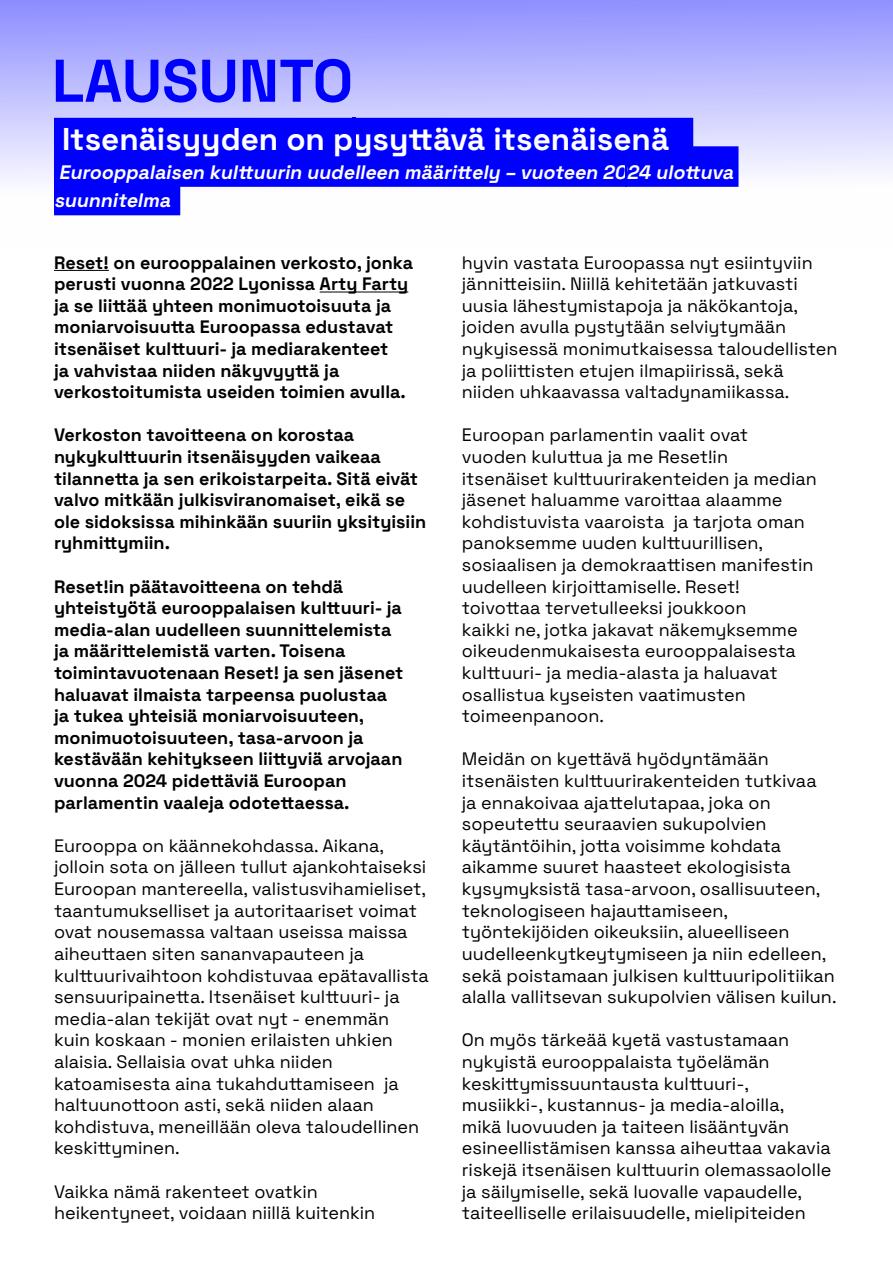
<style>
.page{position:relative;width:893px;height:1263px;background:#fff}
.page>*{position:absolute;margin:0;border:0;box-sizing:border-box;transform-origin:0 0}
.t1{font:700 60px "Space Grotesk";color:#00f}
.t2{font:700 31.5px "Space Grotesk";color:#fff}
.t3{font:italic 700 19.5px/28.5px "Space Grotesk";color:#fff}
.t4{font:18px/21.6px "Space Grotesk";color:#000}
.t5{font:700 18px/21.6px "Space Grotesk";color:#000}
</style>
<div class="page">
<div style="left:0;top:0;width:893px;height:247px;background:linear-gradient(to bottom,#9494ff,#fff)"></div>
<hr style="left:54px;top:270px;width:55px;height:1px;background:#000">
<hr style="left:320px;top:292px;width:88px;height:1px;background:#000">
<div style="left:54px;top:118px;width:639px;height:40px;background:#00f"></div>
<div style="left:54px;top:146px;width:684px;height:41px;background:#00f"></div>
<div style="left:54px;top:175px;width:126px;height:40px;background:#00f"></div>
<h1 class="t1" style="left:52px;top:34px;width:303px">LAUSUNTO</h1>
<h2 class="t2" style="left:62px;top:114px;width:609px">Itsenäisyyden on pysyttävä itsenäisenä</h2>
<p class="t3" style="left:54px;top:156px;width:686px">Eurooppalaisen kulttuurin uudelleen määrittely – vuoteen 2024 ulottuva suunnitelma</p>
<p class="t5" style="left:54px;top:250px;width:361px">Reset! on eurooppalainen verkosto, jonka perusti vuonna 2022 Lyonissa Arty Farty ja se liittää yhteen monimuotoisuuta ja moniarvoisuutta Euroopassa edustavat itsenäiset kulttuuri- ja mediarakenteet<br>ja vahvistaa niiden näkyvyyttä ja verkostoitumista useiden toimien avulla.</p>
<p class="t5" style="left:54px;top:423px;width:374px">Verkoston tavoitteena on korostaa nykykulttuurin itsenäisyyden vaikeaa tilannetta ja sen erikoistarpeita. Sitä eivät valvo mitkään julkisviranomaiset, eikä se ole sidoksissa mihinkään suuriin yksityisiin ryhmittymiin.</p>
<p class="t5" style="left:54px;top:574px;width:351px">Reset!in päätavoitteena on tehdä yhteistyötä eurooppalaisen kulttuuri- ja media-alan uudelleen suunnittelemista ja määrittelemistä varten. Toisena toimintavuotenaan Reset! ja sen jäsenet haluavat ilmaista tarpeensa puolustaa ja tukea yhteisiä moniarvoisuuteen, monimuotoisuuteen, tasa-arvoon ja kestävään kehitykseen liittyviä arvojaan vuonna 2024 pidettäviä Euroopan parlamentin vaaleja odotettaessa.</p>
<p class="t4" style="left:54px;top:834px;width:376px">Eurooppa on käännekohdassa. Aikana, jolloin sota on jälleen tullut ajankohtaiseksi Euroopan mantereella, valistusvihamieliset, taantumukselliset ja autoritaariset voimat ovat nousemassa valtaan useissa maissa aiheuttaen siten sananvapauteen ja kulttuurivaihtoon kohdistuvaa epätavallista sensuuripainetta. Itsenäiset kulttuuri- ja media-alan tekijät ovat nyt - enemmän kuin koskaan - monien erilaisten uhkien alaisia. Sellaisia ovat uhka niiden katoamisesta aina tukahduttamiseen ja haltuunottoon asti, sekä niiden alaan kohdistuva, meneillään oleva taloudellinen keskittyminen.</p>
<p class="t4" style="left:54px;top:1179px;width:323px">Vaikka nämä rakenteet ovatkin heikentyneet, voidaan niillä kuitenkin</p>
<p class="t4" style="left:462px;top:250px;width:377px">hyvin vastata Euroopassa nyt esiintyviin jännitteisiin. Niillä kehitetään jatkuvasti uusia lähestymistapoja ja näkökantoja, joiden avulla pystytään selviytymään nykyisessä monimutkaisessa taloudellisten ja poliittisten etujen ilmapiirissä, sekä niiden uhkaavassa valtadynamiikassa.</p>
<p class="t4" style="left:462px;top:423px;width:357px">Euroopan parlamentin vaalit ovat vuoden kuluttua ja me Reset!in itsenäiset kulttuurirakenteiden ja median jäsenet haluamme varoittaa alaamme kohdistuvista vaaroista ja tarjota oman panoksemme uuden kulttuurillisen, sosiaalisen ja demokraattisen manifestin uudelleen kirjoittamiselle. Reset! toivottaa tervetulleeksi joukkoon<br>kaikki ne, jotka jakavat näkemyksemme oikeudenmukaisesta eurooppalaisesta kulttuuri- ja media-alasta ja haluavat osallistua kyseisten vaatimusten toimeenpanoon.</p>
<p class="t4" style="left:462px;top:747px;width:376px">Meidän on kyettävä hyödyntämään itsenäisten kulttuurirakenteiden tutkivaa<br>ja ennakoivaa ajattelutapaa, joka on sopeutettu seuraavien sukupolvien käytäntöihin, jotta voisimme kohdata aikamme suuret haasteet ekologisista kysymyksistä tasa-arvoon, osallisuuteen, teknologiseen hajauttamiseen, työntekijöiden oikeuksiin, alueelliseen uudelleenkytkeytymiseen ja niin edelleen, sekä poistamaan julkisen kulttuuripolitiikan alalla vallitsevan sukupolvien välisen kuilun.</p>
<p class="t4" style="left:462px;top:1028px;width:371px">On myös tärkeää kyetä vastustamaan nykyistä eurooppalaista työelämän keskittymissuuntausta kulttuuri-, musiikki-, kustannus- ja media-aloilla,<br>mikä luovuuden ja taiteen lisääntyvän esineellistämisen kanssa aiheuttaa vakavia riskejä itsenäisen kulttuurin olemassaololle ja säilymiselle, sekä luovalle vapaudelle, taiteelliselle erilaisuudelle, mielipiteiden</p>
</div>
